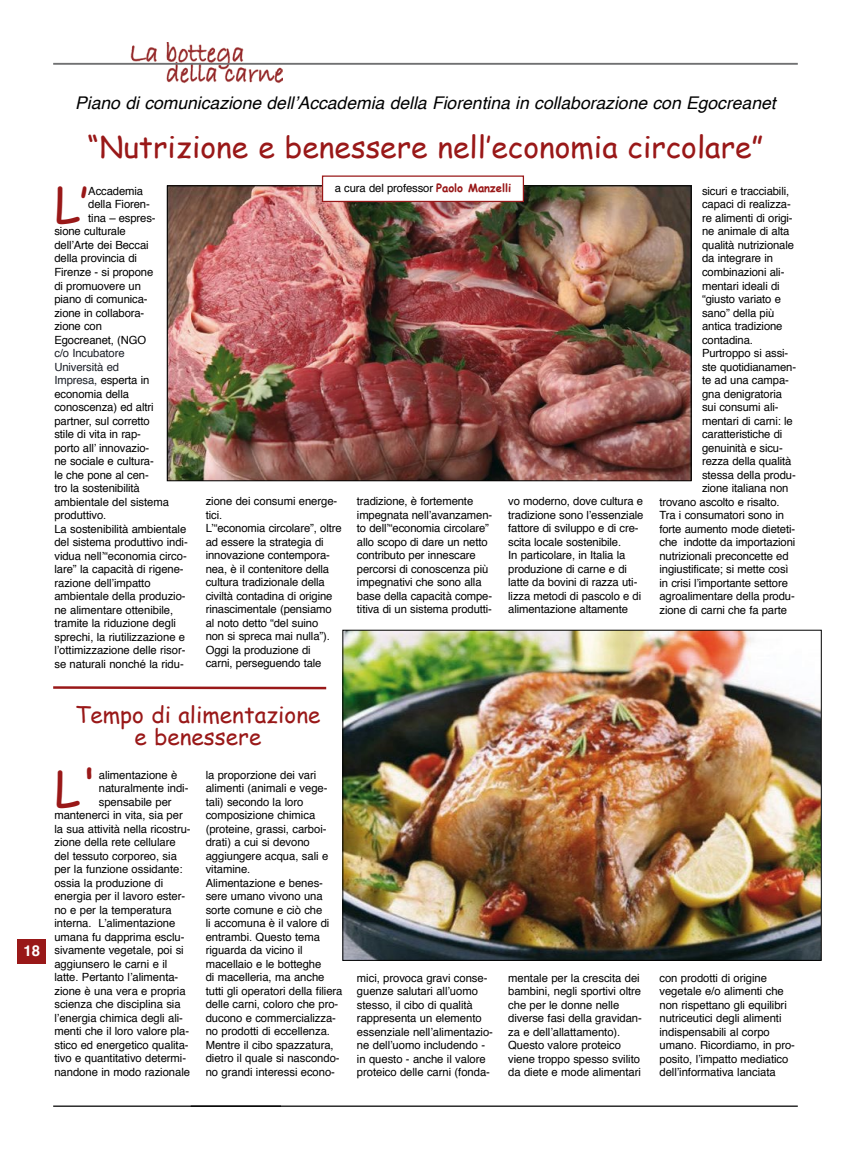
<style>
.page{position:relative;width:851px;height:1170px;background:#fff}
.page>*{position:absolute;margin:0;border:0;box-sizing:border-box;transform-origin:0 0}
.t1{font:47.62px "Comic Sans MS";color:#991818}
.t2{font:30px "Comic Sans MS";color:#991818}
.t3{font:22.5px/22.5px "Comic Sans MS";color:#991818;text-align:center}
.t4{font:italic 17.5px "Helvetica";color:#000}
.t5{font:700 15px "Helvetica";color:#fff}
.t6{font:11.25px/13.5px "Helvetica";letter-spacing:-.005em;color:#000}
.s1{color:#1d2129}
.s2{font-family:"Comic Sans MS";font-weight:700;color:#991818}
</style>
<div class="page">
<img style="left:129px;top:43px;width:153px;height:41px">
<hr style="left:53px;top:1105px;width:744px;height:1px;background:#000">
<hr style="left:53px;top:63px;width:744px;height:2px;background:#707172">
<div style="left:18px;top:939px;width:28px;height:25px;background:#991818"></div>
<img style="left:169px;top:187px;width:520px;height:292px">
<img style="left:344px;top:632px;width:475px;height:326px">
<div style="left:342px;top:630px;width:479px;height:330px;border:1px solid #000"></div>
<div style="left:322px;top:176px;width:201px;height:25px;background:#fff"></div>
<div style="left:322px;top:175px;width:202px;height:27px;border:1px solid #991818"></div>
<svg style="left:53px;top:686px;width:274px;height:4px"></svg>
<h3 class="t5" style="left:24px;top:938px;width:18px">18</h3>
<h3 class="t4" style="left:75px;top:89px;width:701px">Piano di comunicazione dell’Accademia della Fiorentina in collaborazione con Egocreanet</h3>
<h2 class="t2" style="left:88px;top:125px;width:677px">“Nutrizione e benessere nell’economia circolare”</h2>
<h1 class="t1" style="left:54px;top:169px;width:36px">L’</h1>
<p class="t6" style="left:88px;top:184px;width:56px">Accademia</p>
<p class="t6" style="left:88px;top:198px;width:63px">della Fioren-</p>
<p class="t6" style="left:88px;top:211px;width:69px">tina – espres-</p>
<p class="t6" style="left:54px;top:225px;width:73px">sione culturale</p>
<p class="t6" style="left:54px;top:238px;width:96px">dell’Arte dei Beccai</p>
<p class="t6" style="left:54px;top:252px;width:84px">della provincia di</p>
<p class="t6" style="left:54px;top:265px;width:100px">Firenze - si propone</p>
<p class="t6" style="left:54px;top:279px;width:88px">di promuovere un</p>
<p class="t6" style="left:54px;top:292px;width:95px">piano di comunica-</p>
<p class="t6" style="left:54px;top:306px;width:91px">zione in collabora-</p>
<p class="t6" style="left:54px;top:319px;width:49px">zione con</p>
<p class="t6" style="left:54px;top:333px;width:93px">Egocreanet, (NGO</p>
<p class="t6" style="left:54px;top:346px;width:135px"><span class="s1">c/o Incubatore<br>Università ed<br>Impresa,</span> esperta in economia della conoscenza) ed altri partner, sul corretto<br>stile di vita in rap-<br>porto all’ innovazio-<br>ne sociale e cultura-<br>le che pone al cen-<br>tro la sostenibilità ambientale del sistema produttivo.<br>La sostenibilità ambientale del sistema produttivo indi&shy;vidua nell’“economia circo&shy;lare” la capacità di rigene&shy;razione dell’impatto ambientale della produzio&shy;ne alimentare ottenibile, tramite la riduzione degli sprechi, la riutilizzazione e l’ottimizzazione delle risor&shy;se naturali nonché la ridu-</p>
<p class="t6" style="left:335px;top:182px;width:178px">a cura del professor <span class="s2">Paolo Manzelli</span></p>
<p class="t6" style="left:206px;top:495px;width:137px">zione dei consumi energe&shy;tici.<br>L’“economia circolare”, oltre ad essere la strategia di innovazione contempora&shy;nea, è il contenitore della cultura tradizionale della civiltà contadina di origine rinascimentale (pensiamo al noto detto “del suino<br>non si spreca mai nulla”).<br>Oggi la produzione di<br>carni, perseguendo tale</p>
<p class="t6" style="left:357px;top:495px;width:137px">tradizione, è fortemente impegnata nell’avanzamen&shy;to dell’“economia circolare” allo scopo di dare un netto contributo per innescare percorsi di conoscenza più impegnativi che sono alla base della capacità compe&shy;titiva di un sistema produtti-</p>
<p class="t6" style="left:508px;top:495px;width:137px">vo moderno, dove cultura e tradizione sono l’essenziale fattore di sviluppo e di cre&shy;scita locale sostenibile.<br>In particolare, in Italia la produzione di carne e di latte da bovini di razza uti&shy;lizza metodi di pascolo e di alimentazione altamente</p>
<h3 class="t3" style="left:75px;top:702px;width:247px">Tempo di alimentazione e benessere</h3>
<p class="t6" style="left:702px;top:184px;width:89px">sicuri e tracciabili,</p>
<p class="t6" style="left:702px;top:198px;width:90px">capaci di realizza-</p>
<p class="t6" style="left:702px;top:211px;width:92px">re alimenti di origi-</p>
<p class="t6" style="left:702px;top:225px;width:89px">ne animale di alta</p>
<p class="t6" style="left:702px;top:238px;width:93px">qualità nutrizionale</p>
<p class="t6" style="left:702px;top:252px;width:72px">da integrare in</p>
<p class="t6" style="left:702px;top:265px;width:84px">combinazioni ali-</p>
<p class="t6" style="left:702px;top:279px;width:79px">mentari ideali di</p>
<p class="t6" style="left:702px;top:292px;width:80px">“giusto variato e</p>
<p class="t6" style="left:702px;top:306px;width:74px">sano” della più</p>
<p class="t6" style="left:702px;top:319px;width:82px">antica tradizione</p>
<p class="t6" style="left:702px;top:333px;width:52px">contadina.</p>
<p class="t6" style="left:702px;top:346px;width:88px">Purtroppo si assi-</p>
<p class="t6" style="left:702px;top:360px;width:96px">ste quotidianamen-</p>
<p class="t6" style="left:702px;top:373px;width:88px">te ad una campa-</p>
<p class="t6" style="left:702px;top:387px;width:81px">gna denigratoria</p>
<p class="t6" style="left:702px;top:400px;width:78px">sui consumi ali-</p>
<p class="t6" style="left:702px;top:414px;width:92px">mentari di carni: le</p>
<p class="t6" style="left:702px;top:427px;width:82px">caratteristiche di</p>
<p class="t6" style="left:702px;top:441px;width:82px">genuinità e sicu-</p>
<p class="t6" style="left:702px;top:454px;width:91px">rezza della qualità</p>
<p class="t6" style="left:702px;top:468px;width:95px">stessa della produ-</p>
<p class="t6" style="left:702px;top:481px;width:88px">zione italiana non</p>
<p class="t6" style="left:659px;top:495px;width:122px">trovano ascolto e risalto.</p>
<p class="t6" style="left:659px;top:508px;width:126px">Tra i consumatori sono in</p>
<p class="t6" style="left:659px;top:522px;width:137px">forte aumento mode dieteti-</p>
<p class="t6" style="left:659px;top:535px;width:137px">che indotte da importazioni</p>
<p class="t6" style="left:659px;top:549px;width:131px">nutrizionali preconcette ed</p>
<p class="t6" style="left:659px;top:562px;width:131px">ingiustificate; si mette così</p>
<p class="t6" style="left:659px;top:576px;width:130px">in crisi l’importante settore</p>
<p class="t6" style="left:659px;top:589px;width:137px">agroalimentare della produ-</p>
<p class="t6" style="left:659px;top:603px;width:129px">zione di carni che fa parte</p>
<h1 class="t1" style="left:54px;top:753px;width:46px">L'</h1>
<p class="t6" style="left:99px;top:768px;width:80px">alimentazione è</p>
<p class="t6" style="left:99px;top:781px;width:91px">naturalmente indi-</p>
<p class="t6" style="left:99px;top:795px;width:74px">spensabile per</p>
<p class="t6" style="left:54px;top:808px;width:130px">mantenerci in vita, sia per</p>
<p class="t6" style="left:54px;top:822px;width:138px">la sua attività nella ricostru-</p>
<p class="t6" style="left:54px;top:835px;width:123px">zione della rete cellulare</p>
<p class="t6" style="left:54px;top:849px;width:124px">del tessuto corporeo, sia</p>
<p class="t6" style="left:54px;top:862px;width:130px">per la funzione ossidante:</p>
<p class="t6" style="left:54px;top:876px;width:110px">ossia la produzione di</p>
<p class="t6" style="left:54px;top:889px;width:132px">energia per il lavoro ester-</p>
<p class="t6" style="left:54px;top:903px;width:119px">no e per la temperatura</p>
<p class="t6" style="left:54px;top:916px;width:122px">interna. L’alimentazione</p>
<p class="t6" style="left:54px;top:930px;width:131px">umana fu dapprima esclu-</p>
<p class="t6" style="left:54px;top:943px;width:131px">sivamente vegetale, poi si</p>
<p class="t6" style="left:54px;top:957px;width:114px">aggiunsero le carni e il</p>
<p class="t6" style="left:54px;top:970px;width:125px">latte. Pertanto l’alimenta-</p>
<p class="t6" style="left:54px;top:984px;width:133px">zione è una vera e propria</p>
<p class="t6" style="left:54px;top:997px;width:128px">scienza che disciplina sia</p>
<p class="t6" style="left:54px;top:1011px;width:130px">l’energia chimica degli ali-</p>
<p class="t6" style="left:54px;top:1024px;width:136px">menti che il loro valore pla-</p>
<p class="t6" style="left:54px;top:1038px;width:136px">stico ed energetico qualita-</p>
<p class="t6" style="left:54px;top:1051px;width:133px">tivo e quantitativo determi-</p>
<p class="t6" style="left:54px;top:1065px;width:137px">nandone in modo razionale</p>
<p class="t6" style="left:206px;top:768px;width:138px">la proporzione dei vari alimenti (animali e vege&shy;tali) secondo la loro composizione chimica (proteine, grassi, carboi&shy;drati) a cui si devono aggiungere acqua, sali e vitamine.<br>Alimentazione e benes&shy;sere umano vivono una sorte comune e ciò che<br>li accomuna è il valore di entrambi. Questo tema riguarda da vicino il macellaio e le botteghe<br>di macelleria, ma anche tutti gli operatori della filiera delle carni, coloro che pro&shy;ducono e commercializza&shy;no prodotti di eccellenza.<br>Mentre il cibo spazzatura, dietro il quale si nascondo&shy;no grandi interessi econo-</p>
<p class="t6" style="left:357px;top:971px;width:138px">mici, provoca gravi conse&shy;guenze salutari all’uomo stesso, il cibo di qualità rappresenta un elemento essenziale nell’alimentazio&shy;ne dell’uomo includendo - in questo - anche il valore proteico delle carni (fonda-</p>
<p class="t6" style="left:508px;top:971px;width:135px">mentale per la crescita dei bambini, negli sportivi oltre che per le donne nelle diverse fasi della gravidan&shy;za e dell’allattamento).<br>Questo valore proteico viene troppo spesso svilito da diete e mode alimentari</p>
<p class="t6" style="left:659px;top:971px;width:137px">con prodotti di origine vegetale e/o alimenti che non rispettano gli equilibri nutriceutici degli alimenti indispensabili al corpo umano. Ricordiamo, in pro&shy;posito, l’impatto mediatico dell’informativa lanciata</p>
</div>
